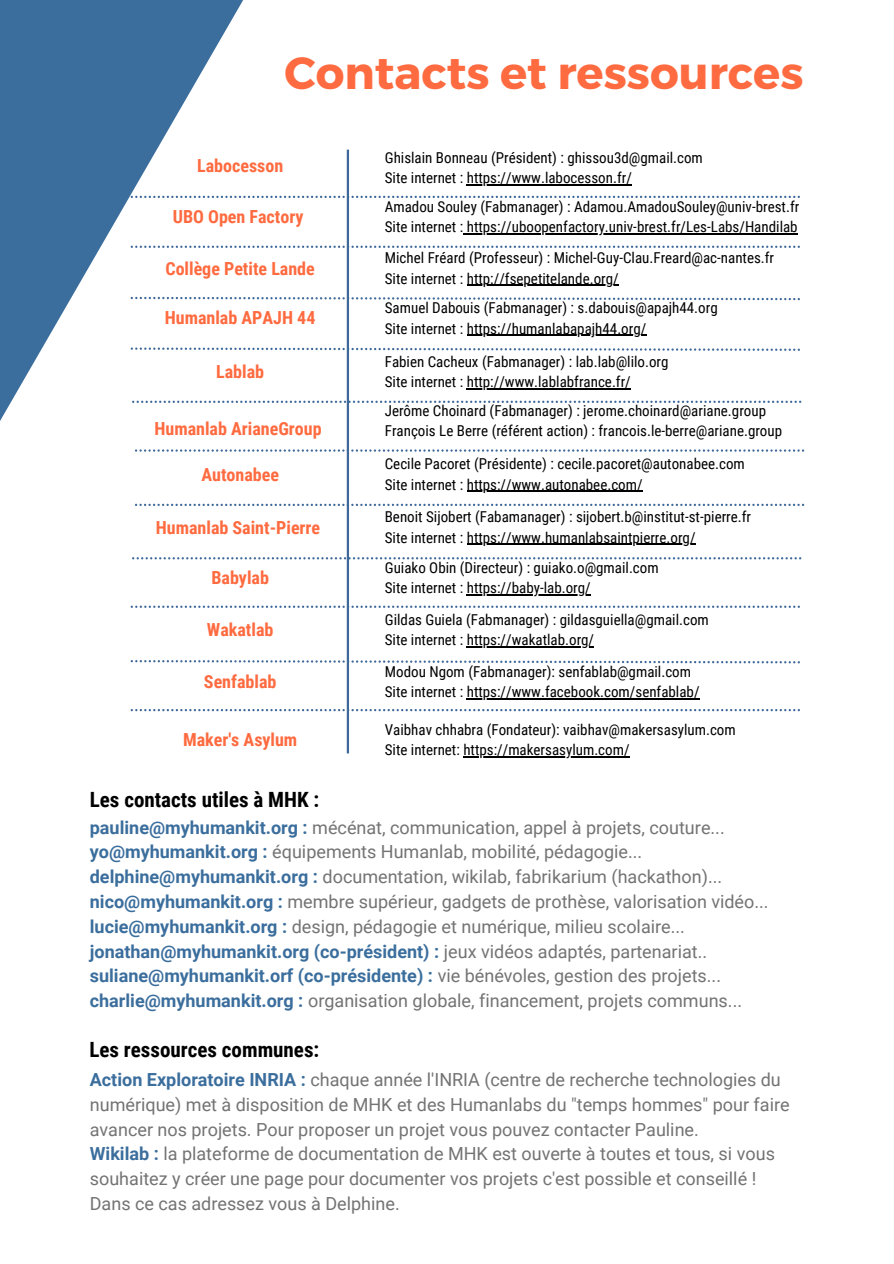
<style>
.page{position:relative;width:894px;height:1264px;background:#fff}
.page>*{position:absolute;margin:0;border:0;box-sizing:border-box;transform-origin:0 0}
.t1{font:700 45.15px "Montserrat";color:#ff6b40}
.t2{font:700 21px "Roboto Condensed";color:#000}
.t3{font:18px/24.8px "Roboto";color:#737373}
.t4{font:700 18px "Roboto Condensed";color:#ff6b40}
.t5{font:700 18px "Roboto";color:#3b6e9d}
.t6{font:15px "Roboto Condensed";color:#000}
.s1{font-weight:700;color:#3b6e9d}
.s2{font-weight:400;color:#737373}
</style>
<div class="page">
<svg style="left:0;top:0;width:245px;height:421px;fill:#3b6e9d"></svg>
<svg style="left:131px;top:196px;width:668px;height:2px"></svg>
<hr style="left:346px;top:150px;width:3px;height:603px;background:#3d6899">
<svg style="left:131px;top:246px;width:668px;height:2px"></svg>
<svg style="left:131px;top:297px;width:668px;height:3px"></svg>
<svg style="left:131px;top:347px;width:668px;height:4px"></svg>
<svg style="left:132px;top:400px;width:669px;height:3px"></svg>
<svg style="left:135px;top:449px;width:669px;height:2px"></svg>
<svg style="left:135px;top:503px;width:669px;height:3px"></svg>
<hr style="left:466px;top:184px;width:165px;height:1px;background:#000">
<hr style="left:463px;top:233px;width:334px;height:1px;background:#000">
<hr style="left:466px;top:285px;width:152px;height:1px;background:#000">
<hr style="left:466px;top:335px;width:180px;height:1px;background:#000">
<hr style="left:466px;top:388px;width:164px;height:1px;background:#000">
<hr style="left:466px;top:491px;width:176px;height:1px;background:#000">
<hr style="left:466px;top:543px;width:229px;height:1px;background:#000">
<svg style="left:132px;top:557px;width:669px;height:2px"></svg>
<svg style="left:131px;top:605px;width:668px;height:3px"></svg>
<svg style="left:131px;top:660px;width:668px;height:3px"></svg>
<svg style="left:131px;top:709px;width:668px;height:2px"></svg>
<hr style="left:466px;top:594px;width:124px;height:1px;background:#000">
<hr style="left:466px;top:646px;width:128px;height:1px;background:#000">
<hr style="left:466px;top:698px;width:227px;height:1px;background:#000">
<hr style="left:463px;top:756px;width:166px;height:1px;background:#000">
<p class="t1" style="left:284px;top:44px;width:520px">Contacts et ressources</p>
<p class="t4" style="left:197px;top:155px;width:88px">Labocesson</p>
<p class="t6" style="left:384px;top:149px;width:319px">Ghislain Bonneau (Président) : ghissou3d@gmail.com</p>
<p class="t6" style="left:384px;top:169px;width:248px">Site internet : https://www.labocesson.fr/</p>
<p class="t4" style="left:173px;top:206px;width:132px">UBO Open Factory</p>
<p class="t4" style="left:165px;top:258px;width:151px">Collège Petite Lande</p>
<p class="t4" style="left:165px;top:308px;width:152px">Humanlab APAJH 44</p>
<p class="t4" style="left:216px;top:362px;width:49px">Lablab</p>
<p class="t4" style="left:154px;top:418px;width:169px">Humanlab ArianeGroup</p>
<p class="t4" style="left:201px;top:464px;width:79px">Autonabee</p>
<p class="t4" style="left:156px;top:517px;width:166px">Humanlab Saint-Pierre</p>
<p class="t4" style="left:211px;top:567px;width:59px">Babylab</p>
<p class="t4" style="left:207px;top:619px;width:68px">Wakatlab</p>
<p class="t4" style="left:204px;top:671px;width:74px">Senfablab</p>
<p class="t4" style="left:183px;top:729px;width:116px">Maker's Asylum</p>
<p class="t6" style="left:384px;top:198px;width:416px">Amadou Souley (Fabmanager) : Adamou.AmadouSouley@univ-brest.fr</p>
<p class="t6" style="left:384px;top:218px;width:414px">Site internet : https://uboopenfactory.univ-brest.fr/Les-Labs/Handilab</p>
<p class="t6" style="left:384px;top:249px;width:391px">Michel Fréard (Professeur) : Michel-Guy-Clau.Freard@ac-nantes.fr</p>
<p class="t6" style="left:384px;top:270px;width:235px">Site internet : http://fsepetitelande.org/</p>
<p class="t6" style="left:384px;top:299px;width:334px">Samuel Dabouis (Fabmanager) : s.dabouis@apajh44.org</p>
<p class="t6" style="left:384px;top:320px;width:263px">Site internet : https://humanlabapajh44.org/</p>
<p class="t6" style="left:384px;top:353px;width:285px">Fabien Cacheux (Fabmanager) : lab.lab@lilo.org</p>
<p class="t6" style="left:384px;top:373px;width:247px">Site internet : http://www.lablabfrance.fr/</p>
<p class="t6" style="left:384px;top:402px;width:382px">Jerôme Choinard (Fabmanager) : jerome.choinard@ariane.group</p>
<p class="t6" style="left:384px;top:422px;width:399px">François Le Berre (référent action) : francois.le-berre@ariane.group</p>
<p class="t6" style="left:384px;top:455px;width:361px">Cecile Pacoret (Présidente) : cecile.pacoret@autonabee.com</p>
<p class="t6" style="left:384px;top:476px;width:259px">Site internet : https://www.autonabee.com/</p>
<p class="t6" style="left:384px;top:508px;width:368px">Benoit Sijobert (Fabamanager) : sijobert.b@institut-st-pierre.fr</p>
<p class="t6" style="left:384px;top:528px;width:312px">Site internet : https://www.humanlabsaintpierre.org/</p>
<p class="t6" style="left:384px;top:559px;width:275px">Guiako Obin (Directeur) : guiako.o@gmail.com</p>
<p class="t6" style="left:384px;top:579px;width:207px">Site internet : https://baby-lab.org/</p>
<p class="t6" style="left:384px;top:610px;width:325px">Gildas Guiela (Fabmanager) : gildasguiella@gmail.com</p>
<p class="t6" style="left:384px;top:631px;width:211px">Site internet : https://wakatlab.org/</p>
<p class="t6" style="left:384px;top:662px;width:308px">Modou Ngom (Fabmanager): senfablab@gmail.com</p>
<p class="t6" style="left:384px;top:683px;width:316px">Site internet : https://www.facebook.com/senfablab/</p>
<p class="t6" style="left:384px;top:720px;width:352px">Vaibhav chhabra (Fondateur): vaibhav@makersasylum.com</p>
<p class="t6" style="left:384px;top:741px;width:246px">Site internet: https://makersasylum.com/</p>
<p class="t2" style="left:90px;top:787px;width:231px">Les contacts utiles à MHK :</p>
<p class="t3" style="left:90px;top:815px;width:636px"><span class="s1">pauline@myhumankit.org :</span> mécénat, communication, appel à projets, couture...</p>
<p class="t3" style="left:90px;top:840px;width:554px"><span class="s1">yo@myhumankit.org :</span> équipements Humanlab, mobilité, pédagogie...</p>
<p class="t3" style="left:90px;top:864px;width:633px"><span class="s1">delphine@myhumankit.org :</span> documentation, wikilab, fabrikarium (hackathon)...</p>
<p class="t3" style="left:90px;top:889px;width:680px"><span class="s1">nico@myhumankit.org :</span> membre supérieur, gadgets de prothèse, valorisation vidéo...</p>
<p class="t3" style="left:90px;top:914px;width:596px"><span class="s1">lucie@myhumankit.org :</span> design, pédagogie et numérique, milieu scolaire...</p>
<p class="t5" style="left:90px;top:940px;width:618px">jonathan@myhumankit.org (co-président) : <span class="s2">jeux vidéos adaptés, partenariat..</span></p>
<p class="t5" style="left:90px;top:965px;width:632px">suliane@myhumankit.orf (co-présidente) : <span class="s2">vie bénévoles, gestion des projets...</span></p>
<p class="t3" style="left:90px;top:988px;width:653px"><span class="s1">charlie@myhumankit.org :</span> organisation globale, financement, projets communs...</p>
<p class="t2" style="left:89px;top:1037px;width:231px">Les ressources communes:</p>
<p class="t3" style="left:90px;top:1067px;width:701px"><span class="s1">Action Exploratoire INRIA :</span> chaque année l'INRIA (centre de recherche technologies du numérique) met à disposition de MHK et des Humanlabs du "temps hommes" pour faire avancer nos projets. Pour proposer un projet vous pouvez contacter Pauline.</p>
<p class="t3" style="left:90px;top:1141px;width:686px"><span class="s1">Wikilab :</span> la plateforme de documentation de MHK est ouverte à toutes et tous, si vous souhaitez y créer une page pour documenter vos projets c'est possible et conseillé !</p>
<p class="t3" style="left:90px;top:1191px;width:311px">Dans ce cas adressez vous à Delphine.</p>
</div>
